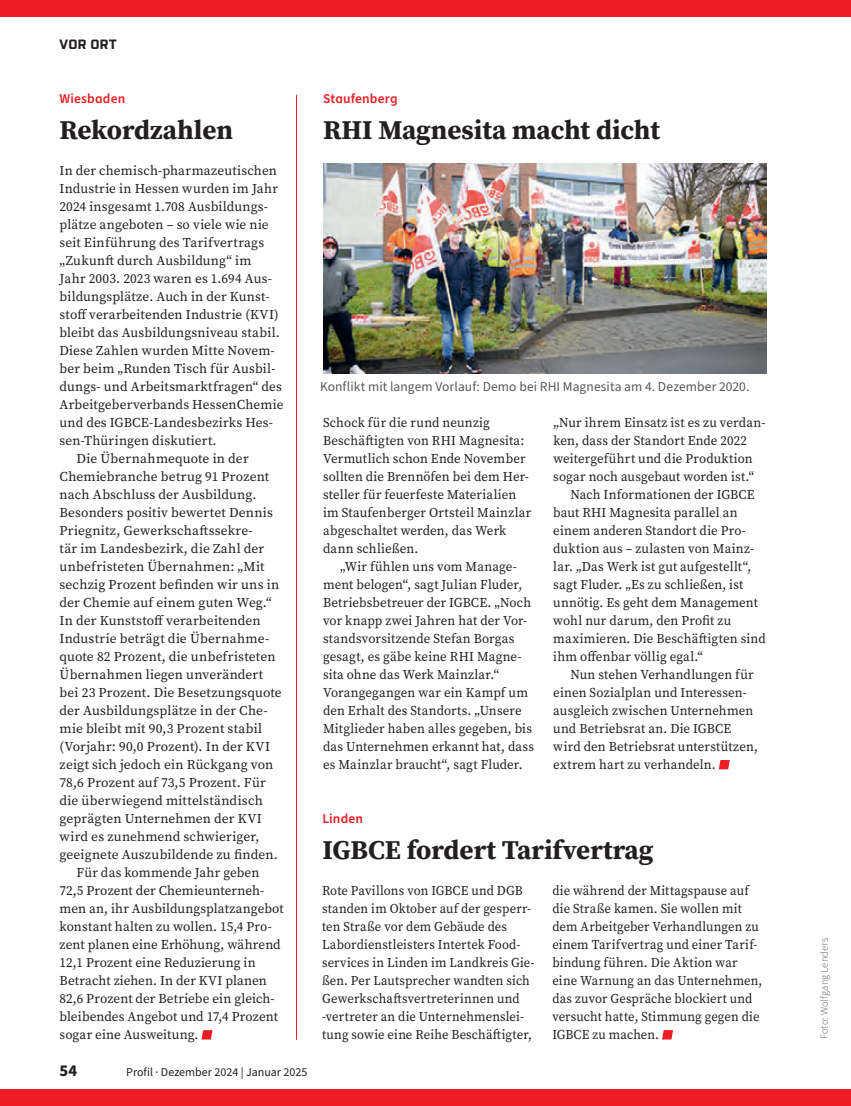
<style>
.page{position:relative;width:851px;height:1106px;background:#fff}
.page>*{position:absolute;margin:0;border:0;box-sizing:border-box;transform-origin:0 0}
.t1{font:700 27px "Source Serif Pro";color:#231f20}
.t2{font:700 16.5px "Source Sans Pro";color:#231f20}
.t3{font:13.5px "Source Serif Pro";letter-spacing:.01em;color:#231f20}
.t4{font:13.5px/18px "Source Serif Pro";letter-spacing:.01em;color:#231f20;scale:.96 1}
.t5{font:13.5px/18px "Source Serif Pro";letter-spacing:.01em;color:#231f20;scale:.94 1}
.t6{font:13.5px "Source Sans Pro";letter-spacing:.005em;color:#57585a}
.t7{font:600 13.5px "Source Sans Pro";letter-spacing:.01em;color:#ee1d23}
.t8{font:700 13.5px "Purista";letter-spacing:.02em;color:#231f20}
.t9{font:12px "Source Sans Pro";color:#231f20}
.t10{font:300 10.5px "Source Sans Pro";letter-spacing:.015em;color:#57585a}
</style>
<div class="page">
<svg style="left:201px;top:1030px;width:11px;height:9px"></svg>
<img style="left:323px;top:164px;width:443px;height:209px">
<svg style="left:718px;top:760px;width:11px;height:9px"></svg>
<svg style="left:662px;top:1030px;width:11px;height:9px"></svg>
<hr style="left:296px;top:95px;width:1px;height:944px;background:#ee1d23">
<div style="left:0;top:0;width:850px;height:17px;background:#ee1d23"></div>
<div style="left:0;top:1089px;width:850px;height:17px;background:#ee1d23"></div>
<p class="t8" style="left:60px;top:37px;width:59px">VOR ORT</p>
<p class="t7" style="left:60px;top:90px;width:67px">Wiesbaden</p>
<h1 class="t1" style="left:60px;top:111px;width:175px">Rekordzahlen</h1>
<p class="t3" style="left:60px;top:162px;width:219px">In der chemisch-pharmazeutischen</p>
<p class="t3" style="left:60px;top:180px;width:220px">Industrie in Hessen wurden im Jahr</p>
<p class="t3" style="left:60px;top:198px;width:210px">2024 insgesamt 1.708 Ausbildungs-</p>
<p class="t3" style="left:60px;top:216px;width:211px">plätze angeboten – so viele wie nie</p>
<p class="t3" style="left:60px;top:234px;width:206px">seit Einführung des Tarifvertrags</p>
<p class="t3" style="left:60px;top:252px;width:193px">„Zukunft durch Ausbildung“ im</p>
<p class="t3" style="left:60px;top:270px;width:214px">Jahr 2003. 2023 waren es 1.694 Aus-</p>
<p class="t3" style="left:60px;top:288px;width:211px">bildungsplätze. Auch in der Kunst-</p>
<p class="t3" style="left:60px;top:306px;width:220px">stoff verarbeitenden Industrie (KVI)</p>
<p class="t3" style="left:60px;top:324px;width:222px">bleibt das Ausbildungsniveau stabil.</p>
<p class="t3" style="left:60px;top:342px;width:216px">Diese Zahlen wurden Mitte Novem-</p>
<p class="t3" style="left:60px;top:360px;width:217px">ber beim „Runden Tisch für Ausbil-</p>
<p class="t3" style="left:60px;top:378px;width:224px">dungs- und Arbeitsmarktfragen“ des</p>
<p class="t3" style="left:60px;top:396px;width:225px">Arbeitgeberverbands HessenChemie</p>
<p class="t3" style="left:60px;top:414px;width:215px">und des IGBCE-Landesbezirks Hes-</p>
<p class="t3" style="left:60px;top:432px;width:158px">sen-Thüringen diskutiert.</p>
<p class="t3" style="left:77px;top:450px;width:174px">Die Übernahmequote in der</p>
<p class="t3" style="left:60px;top:468px;width:211px">Chemiebranche betrug 91 Prozent</p>
<p class="t3" style="left:60px;top:486px;width:198px">nach Abschluss der Ausbildung.</p>
<p class="t3" style="left:60px;top:504px;width:215px">Besonders positiv bewertet Dennis</p>
<p class="t3" style="left:60px;top:521px;width:195px">Priegnitz, Gewerkschaftssekre-</p>
<p class="t3" style="left:60px;top:539px;width:206px">tär im Landesbezirk, die Zahl der</p>
<p class="t3" style="left:60px;top:557px;width:206px">unbefristeten Übernahmen: „Mit</p>
<p class="t3" style="left:60px;top:575px;width:221px">sechzig Prozent befinden wir uns in</p>
<p class="t3" style="left:60px;top:593px;width:214px">der Chemie auf einem guten Weg.“</p>
<p class="t3" style="left:60px;top:611px;width:202px">In der Kunststoff verarbeitenden</p>
<p class="t3" style="left:60px;top:629px;width:211px">Industrie beträgt die Übernahme-</p>
<p class="t3" style="left:60px;top:647px;width:217px">quote 82 Prozent, die unbefristeten</p>
<p class="t3" style="left:60px;top:665px;width:205px">Übernahmen liegen unverändert</p>
<p class="t3" style="left:60px;top:683px;width:224px">bei 23 Prozent. Die Besetzungsquote</p>
<p class="t3" style="left:60px;top:701px;width:209px">der Ausbildungsplätze in der Che-</p>
<p class="t3" style="left:60px;top:719px;width:204px">mie bleibt mit 90,3 Prozent stabil</p>
<p class="t3" style="left:60px;top:737px;width:212px">(Vorjahr: 90,0 Prozent). In der KVI</p>
<p class="t3" style="left:60px;top:755px;width:215px">zeigt sich jedoch ein Rückgang von</p>
<p class="t3" style="left:60px;top:773px;width:208px">78,6 Prozent auf 73,5 Prozent. Für</p>
<p class="t3" style="left:60px;top:791px;width:205px">die überwiegend mittelständisch</p>
<p class="t3" style="left:60px;top:809px;width:204px">geprägten Unternehmen der KVI</p>
<p class="t3" style="left:60px;top:827px;width:201px">wird es zunehmend schwieriger,</p>
<p class="t3" style="left:60px;top:845px;width:220px">geeignete Auszubildende zu finden.</p>
<p class="t3" style="left:77px;top:864px;width:184px">Für das kommende Jahr geben</p>
<p class="t3" style="left:60px;top:882px;width:206px">72,5 Prozent der Chemieunterneh-</p>
<p class="t3" style="left:60px;top:900px;width:225px">men an, ihr Ausbildungsplatzangebot</p>
<p class="t3" style="left:60px;top:918px;width:214px">konstant halten zu wollen. 15,4 Pro-</p>
<p class="t3" style="left:60px;top:936px;width:223px">zent planen eine Erhöhung, während</p>
<p class="t3" style="left:60px;top:954px;width:198px">12,1 Prozent eine Reduzierung in</p>
<p class="t3" style="left:60px;top:972px;width:209px">Betracht ziehen. In der KVI planen</p>
<p class="t3" style="left:60px;top:990px;width:216px">82,6 Prozent der Betriebe ein gleich-</p>
<p class="t3" style="left:60px;top:1008px;width:220px">bleibendes Angebot und 17,4 Prozent</p>
<p class="t3" style="left:60px;top:1026px;width:140px">sogar eine Ausweitung.</p>
<p class="t2" style="left:60px;top:1058px;width:19px">54</p>
<p class="t9" style="left:126px;top:1063px;width:183px">Profil · Dezember 2024 | Januar 2025</p>
<p class="t7" style="left:323px;top:90px;width:76px">Staufenberg</p>
<h1 class="t1" style="left:323px;top:111px;width:338px">RHI Magnesita macht dicht</h1>
<p class="t6" style="left:320px;top:378px;width:431px">Konflikt mit langem Vorlauf: Demo bei RHI Magnesita am 4. Dezember 2020.</p>
<p class="t4" style="left:323px;top:414px;width:218px">Schock für die rund neunzig<br>Beschäftigten von RHI Magnesita:<br>Vermutlich schon Ende November sollten die Brennöfen bei dem Her&shy;steller für feuerfeste Materialien im Staufenberger Ortsteil Mainzlar abgeschaltet werden, das Werk dann schließen.</p>
<p class="t4" style="left:323px;top:558px;width:221px;text-indent:17px">„Wir fühlen uns vom Manage&shy;ment belogen“, sagt Julian Fluder, Betriebsbetreuer der IGBCE. „Noch vor knapp zwei Jahren hat der Vor&shy;standsvorsitzende Stefan Borgas gesagt, es gäbe keine RHI Magne&shy;sita ohne das Werk Mainzlar.“ Vorangegangen war ein Kampf um den Erhalt des Standorts. „Unsere Mitglieder haben alles gegeben, bis das Unternehmen erkannt hat, dass es Mainzlar braucht“, sagt Fluder.</p>
<p class="t4" style="left:553px;top:414px;width:222px">„Nur ihrem Einsatz ist es zu verdan-</p>
<p class="t4" style="left:553px;top:432px;width:203px">ken, dass der Standort Ende 2022</p>
<p class="t4" style="left:553px;top:450px;width:209px">weitergeführt und die Produktion</p>
<p class="t4" style="left:553px;top:468px;width:210px">sogar noch ausgebaut worden ist.“</p>
<p class="t4" style="left:570px;top:486px;width:193px">Nach Informationen der IGBCE</p>
<p class="t4" style="left:553px;top:504px;width:193px">baut RHI Magnesita parallel an</p>
<p class="t4" style="left:553px;top:522px;width:202px">einem anderen Standort die Pro-</p>
<p class="t4" style="left:553px;top:540px;width:211px">duktion aus – zulasten von Mainz-</p>
<p class="t4" style="left:553px;top:558px;width:208px">lar. „Das Werk ist gut aufgestellt“,</p>
<p class="t4" style="left:553px;top:576px;width:199px">sagt Fluder. „Es zu schließen, ist</p>
<p class="t4" style="left:553px;top:594px;width:214px">unnötig. Es geht dem Management</p>
<p class="t4" style="left:553px;top:612px;width:187px">wohl nur darum, den Profit zu</p>
<p class="t4" style="left:553px;top:630px;width:223px">maximieren. Die Beschäftigten sind</p>
<p class="t4" style="left:553px;top:648px;width:157px">ihm offenbar völlig egal.“</p>
<p class="t4" style="left:570px;top:666px;width:192px">Nun stehen Verhandlungen für</p>
<p class="t4" style="left:553px;top:684px;width:203px">einen Sozialplan und Interessen-</p>
<p class="t4" style="left:553px;top:702px;width:210px">ausgleich zwischen Unternehmen</p>
<p class="t4" style="left:553px;top:720px;width:187px">und Betriebsrat an. Die IGBCE</p>
<p class="t4" style="left:553px;top:738px;width:215px">wird den Betriebsrat unterstützen,</p>
<p class="t4" style="left:553px;top:756px;width:171px">extrem hart zu verhandeln.</p>
<p class="t7" style="left:322px;top:810px;width:42px">Linden</p>
<h1 class="t1" style="left:322px;top:831px;width:332px">IGBCE fordert Tarifvertrag</h1>
<p class="t5" style="left:322px;top:882px;width:227px">Rote Pavillons von IGBCE und DGB standen im Oktober auf der gesperr&shy;ten Straße vor dem Gebäude des Labordienstleisters Intertek Food&shy;services in Linden im Landkreis Gie&shy;ßen. Per Lautsprecher wandten sich Gewerkschaftsvertreterinnen und -vertreter an die Unternehmenslei&shy;tung sowie eine Reihe Beschäftigter,</p>
<p class="t5" style="left:552px;top:882px;width:225px">die während der Mittagspause auf die Straße kamen. Sie wollen mit dem Arbeitgeber Verhandlungen zu einem Tarifvertrag und einer Tarif&shy;bindung führen. Die Aktion war eine Warnung an das Unternehmen, das zuvor Gespräche blockiert und versucht hatte, Stimmung gegen die<br>IGBCE zu machen.</p>
<p class="t10" style="left:817px;top:1039px;width:103px;rotate:-90deg">Foto: Wolfgang Lenders</p>
</div>
